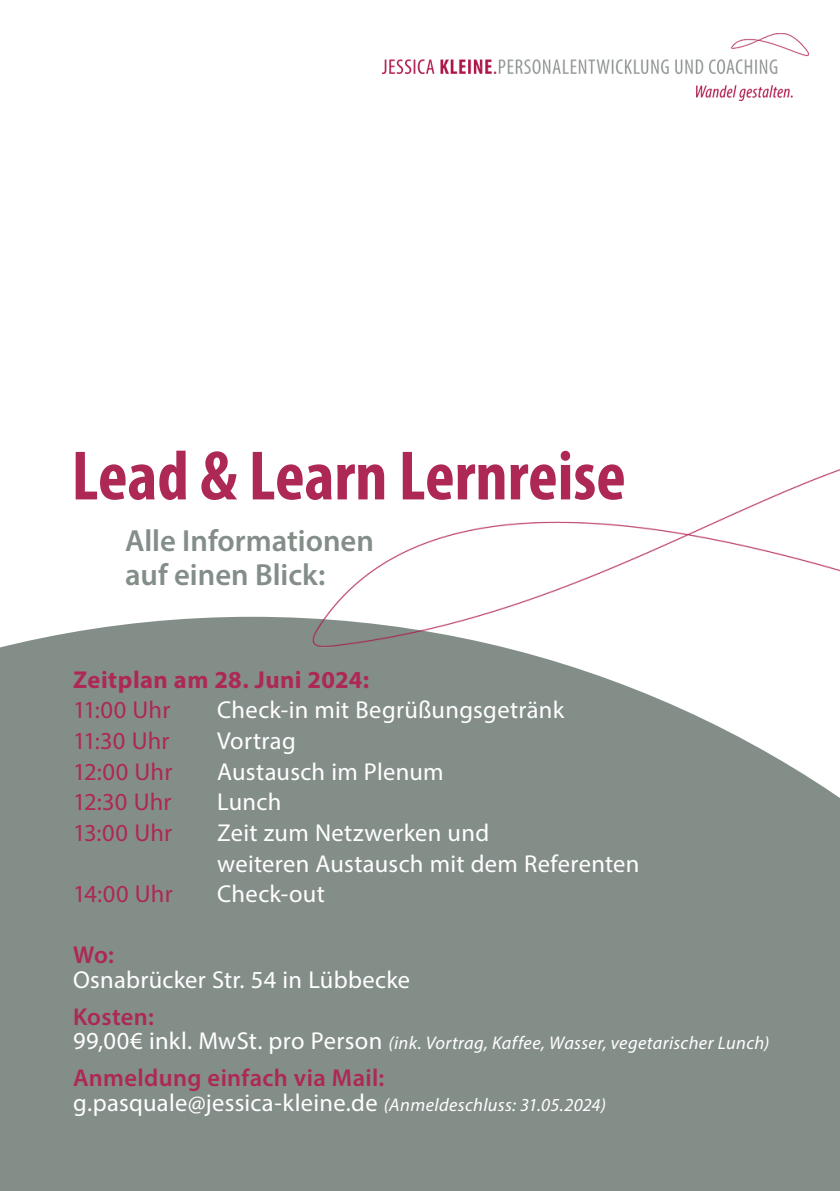
<style>
.page{position:relative;width:840px;height:1191px;background:#fff}
.page>*{position:absolute;margin:0;border:0;box-sizing:border-box;transform-origin:0 0}
.t1{font:700 condensed 70.4px "Myriad Pro";color:#ad2855}
.t2{font:600 30.6px "Myriad Pro";color:#848e89}
.t3{font:24.6px/24.6px "Myriad Pro";letter-spacing:.01em;color:#fff}
.t4{font:24.6px "Myriad Pro";letter-spacing:.01em;color:#ad2855}
.t5{font:700 24.6px/30.6px "Myriad Pro";letter-spacing:.02em;color:#ad2855}
.t6{font:600 24.6px "Myriad Pro";letter-spacing:.01em;color:#ad2855}
.t7{font:italic 18.4px "Myriad Pro";letter-spacing:.02em;color:#fff}
.s1{font-weight:400}
.s2{font-weight:600;color:#ad2855}
.s3{font-style:normal;font-size:24.6px}
.s4{font-style:italic;font-size:18.4px}
</style>
<div class="page">
<img style="left:382px;top:33px;width:425px;height:67px">
<div style="left:0;top:617px;width:839px;height:574px;background:#848e89"></div>
<img style="left:309px;top:469px;width:530px;height:297px">
<p class="t1" style="left:71px;top:432px;width:555px">Lead &amp; Learn Lernreise</p>
<p class="t2" style="left:125px;top:521px;width:250px">Alle Informationen</p>
<p class="t2" style="left:125px;top:555px;width:202px">auf einen Blick:</p>
<p class="t5" style="left:73px;top:663px;width:297px">Zeitplan am 28. Juni 2024:<br><span class="s1">11:00 Uhr</span></p>
<p class="t3" style="left:217px;top:697px;width:348px">Check-in mit Begrüßungsgetränk</p>
<p class="t4" style="left:73px;top:725px;width:98px">11:30 Uhr</p>
<p class="t3" style="left:217px;top:728px;width:80px">Vortrag</p>
<p class="t4" style="left:73px;top:756px;width:101px">12:00 Uhr</p>
<p class="t3" style="left:217px;top:758px;width:228px">Austausch im Plenum</p>
<p class="t4" style="left:73px;top:787px;width:100px">12:30 Uhr</p>
<p class="t3" style="left:217px;top:789px;width:66px">Lunch</p>
<p class="t4" style="left:73px;top:817px;width:101px">13:00 Uhr</p>
<p class="t3" style="left:217px;top:820px;width:273px">Zeit zum Netzwerken und</p>
<p class="t3" style="left:217px;top:850px;width:423px">weiteren Austausch mit dem Referenten</p>
<p class="t4" style="left:73px;top:878px;width:101px">14:00 Uhr</p>
<p class="t3" style="left:217px;top:881px;width:109px">Check-out</p>
<p class="t3" style="left:73px;top:942px;width:338px"><span class="s2">Wo:<br></span>Osnabrücker Str. 54 in Lübbecke</p>
<p class="t6" style="left:73px;top:1000px;width:82px">Kosten:</p>
<p class="t7" style="left:73px;top:1031px;width:697px"><span class="s3">99,00€ inkl. MwSt. pro Person</span> (ink. Vortrag, Kaffee, Wasser, vegetarischer Lunch)</p>
<p class="t3" style="left:73px;top:1065px;width:534px"><span class="s2">Anmeldung einfach via Mail: </span>g.pasquale@jessica-kleine.de <span class="s4">(Anmeldeschluss: 31.05.2024)</span></p>
</div>
